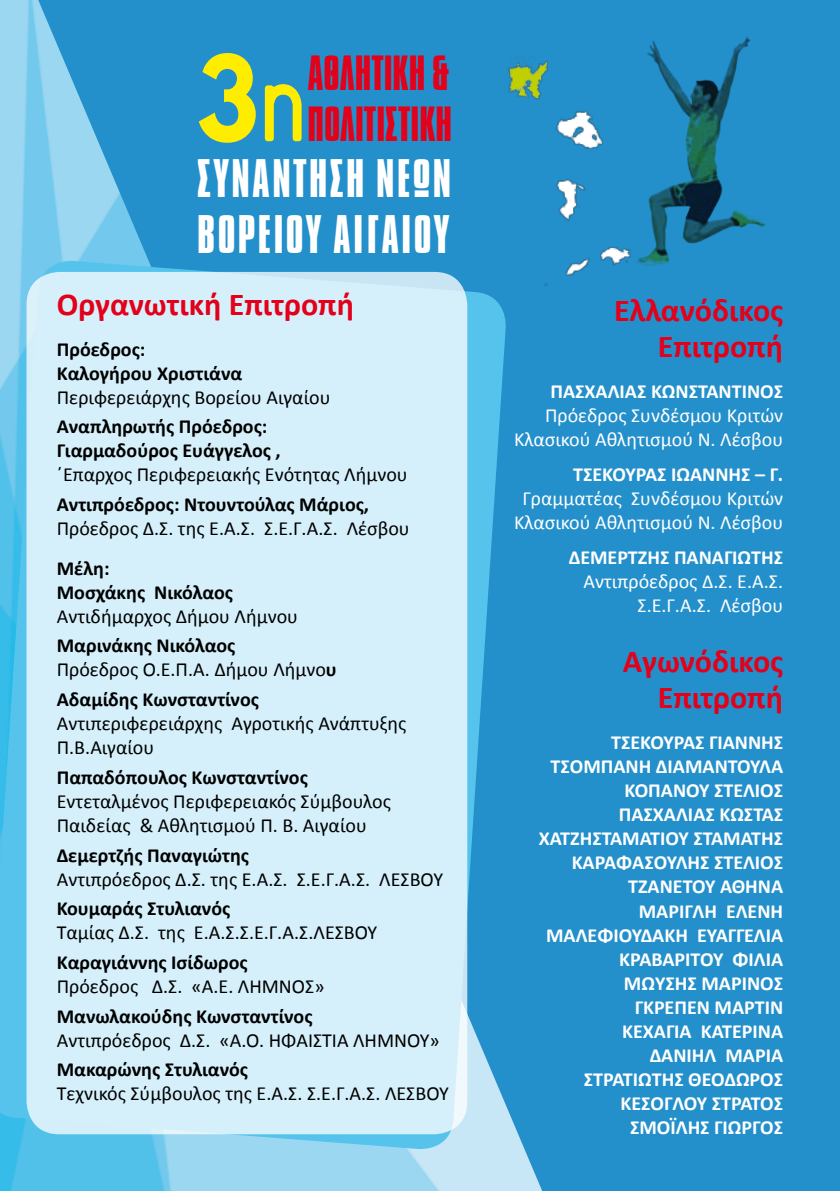
<style>
.page{position:relative;width:840px;height:1191px;background:#fff}
.page>*{position:absolute;margin:0;border:0;box-sizing:border-box;transform-origin:0 0}
.t1{font:700 105px "League Spartan";color:#ffed00;scale:.88 1}
.t2{font:46.6px/56px "Aka Acid GR Compacta";letter-spacing:.05em;color:#fff}
.t3{font:42.4px/51px "Aka Acid GR Compacta";color:#e2001a}
.t4{font:700 32px/36px "Calibri";color:#e2001a;text-align:right}
.t5{font:20px/24px "Calibri";color:#000}
.t6{font:700 20px/24px "Calibri";color:#fff;text-align:right}
.t7{font:700 20px/24px "Calibri";color:#000}
.t8{font:20px/24px "Calibri";color:#fff;text-align:right}
.s1{font-family:"Aka Acid Sci Fly";font-weight:400;font-size:124px}
.s2{font-weight:700}
</style>
<div class="page">
<div style="left:542px;top:0;width:297px;height:1191px;background:#2490cb"></div>
<img style="left:0;top:0;width:542px;height:1191px">
<svg style="left:0;top:258px;width:507px;height:893px;background:#53b7e2"></svg>
<div style="left:26px;top:272px;width:441px;height:862px;background:#d5f0fa;border-radius:33px"></div>
<img style="left:482px;top:32px;width:185px;height:268px">
<img style="left:634px;top:36px;width:130px;height:229px">
<h1 class="t1" style="left:197px;top:17px;width:127px">3<span class="s1">η</span></h1>
<h3 class="t3" style="left:307px;top:48px;width:146px">ΑΘΛΗΤΙΚΗ &amp;<br>ΠΟΛΙΤΙΣΤΙΚΗ</h3>
<h2 class="t2" style="left:197px;top:151px;width:255px">ΣΥΝΑΝΤΗΣΗ ΝΕΩΝ<br>ΒΟΡΕΙΟΥ ΑΙΓΑΙΟΥ</h2>
<h3 class="t4" style="left:57px;top:284px;width:299px">Οργανωτική Επιτροπή</h3>
<p class="t7" style="left:57px;top:336px;width:187px">Πρόεδρος:<br>Καλογήρου Χριστιάνα</p>
<p class="t5" style="left:57px;top:385px;width:275px">Περιφερειάρχης Βορείου Αιγαίου</p>
<p class="t7" style="left:57px;top:414px;width:225px">Αναπληρωτής Πρόεδρος:<br>Γιαρμαδούρος Ευάγγελος ,</p>
<p class="t5" style="left:57px;top:463px;width:352px">΄Επαρχος Περιφερειακής Ενότητας Λήμνου</p>
<p class="t7" style="left:57px;top:491px;width:313px">Αντιπρόεδρος: Ντουντούλας Μάριος,</p>
<p class="t5" style="left:57px;top:516px;width:354px">Πρόεδρος Δ.Σ. της Ε.Α.Σ. Σ.Ε.Γ.Α.Σ. Λέσβου</p>
<p class="t7" style="left:57px;top:555px;width:178px">Μέλη:<br>Μοσχάκης Νικόλαος</p>
<p class="t5" style="left:57px;top:604px;width:243px">Αντιδήμαρχος Δήμου Λήμνου</p>
<p class="t5" style="left:57px;top:634px;width:281px"><span class="s2">Μαρινάκης Νικόλαος<br></span>Πρόεδρος Ο.Ε.Π.Α. Δήμου Λήμνο<span class="s2">υ</span></p>
<p class="t7" style="left:57px;top:686px;width:203px">Αδαμίδης Κωνσταντίνος</p>
<p class="t5" style="left:57px;top:711px;width:351px">Αντιπεριφερειάρχης Αγροτικής Ανάπτυξης<br>Π.Β.Αιγαίου</p>
<p class="t7" style="left:57px;top:764px;width:252px">Παπαδόπουλος Κωνσταντίνος</p>
<p class="t5" style="left:57px;top:789px;width:335px">Εντεταλμένος Περιφερειακός Σύμβουλος<br>Παιδείας &amp; Αθλητισμού Π. Β. Αιγαίου</p>
<p class="t7" style="left:57px;top:842px;width:194px">Δεμερτζής Παναγιώτης</p>
<p class="t5" style="left:57px;top:867px;width:387px">Αντιπρόεδρος Δ.Σ. της Ε.Α.Σ. Σ.Ε.Γ.Α.Σ. ΛΕΣΒΟΥ</p>
<p class="t7" style="left:57px;top:895px;width:175px">Κουμαράς Στυλιανός</p>
<p class="t5" style="left:57px;top:920px;width:322px">Ταμίας Δ.Σ. της Ε.Α.Σ.Σ.Ε.Γ.Α.Σ.ΛΕΣΒΟΥ</p>
<p class="t7" style="left:57px;top:949px;width:192px">Καραγιάννης Ισίδωρος</p>
<p class="t5" style="left:57px;top:974px;width:269px">Πρόεδρος Δ.Σ. «Α.Ε. ΛΗΜΝΟΣ»</p>
<p class="t7" style="left:57px;top:1003px;width:257px">Μανωλακούδης Κωνσταντίνος</p>
<p class="t5" style="left:57px;top:1028px;width:384px">Αντιπρόεδρος Δ.Σ. «Α.Ο. ΗΦΑΙΣΤΙΑ ΛΗΜΝΟΥ»</p>
<p class="t7" style="left:57px;top:1056px;width:193px">Μακαρώνης Στυλιανός</p>
<p class="t5" style="left:57px;top:1081px;width:393px">Τεχνικός Σύμβουλος της Ε.Α.Σ. Σ.Ε.Γ.Α.Σ. ΛΕΣΒΟΥ</p>
<h3 class="t4" style="left:613px;top:290px;width:170px">Ελλανόδικος<br>Επιτροπή</h3>
<p class="t6" style="left:550px;top:378px;width:234px">ΠΑΣΧΑΛΙΑΣ ΚΩΝΣΤΑΝΤΙΝΟΣ</p>
<p class="t8" style="left:514px;top:403px;width:270px">Πρόεδρος Συνδέσμου Κριτών<br>Κλασικού Αθλητισμού Ν. Λέσβου</p>
<p class="t6" style="left:573px;top:461px;width:211px">ΤΣΕΚΟΥΡΑΣ ΙΩΑΝΝΗΣ – Γ.</p>
<p class="t8" style="left:514px;top:486px;width:270px;text-align:center">Γραμματέας Συνδέσμου Κριτών<br>Κλασικού Αθλητισμού Ν. Λέσβου</p>
<p class="t6" style="left:568px;top:545px;width:216px">ΔΕΜΕΡΤΖΗΣ ΠΑΝΑΓΙΩΤΗΣ</p>
<p class="t8" style="left:583px;top:570px;width:201px">Αντιπρόεδρος Δ.Σ. Ε.Α.Σ.<br>Σ.Ε.Γ.Α.Σ. Λέσβου</p>
<h3 class="t4" style="left:622px;top:642px;width:162px">Αγωνόδικος<br>Επιτροπή</h3>
<p class="t6" style="left:538px;top:730px;width:246px">ΤΣΕΚΟΥΡΑΣ ΓΙΑΝΝΗΣ<br>ΤΣΟΜΠΑΝΗ ΔΙΑΜΑΝΤΟΥΛΑ<br>ΚΟΠΑΝΟΥ ΣΤΕΛΙΟΣ<br>ΠΑΣΧΑΛΙΑΣ ΚΩΣΤΑΣ<br>ΧΑΤΖΗΣΤΑΜΑΤΙΟΥ ΣΤΑΜΑΤΗΣ<br>ΚΑΡΑΦΑΣΟΥΛΗΣ ΣΤΕΛΙΟΣ<br>ΤΖΑΝΕΤΟΥ ΑΘΗΝΑ<br>ΜΑΡΙΓΛΗ ΕΛΕΝΗ<br>ΜΑΛΕΦΙΟΥΔΑΚΗ ΕΥΑΓΓΕΛΙΑ<br>ΚΡΑΒΑΡΙΤΟΥ ΦΙΛΙΑ<br>ΜΩΥΣΗΣ ΜΑΡΙΝΟΣ<br>ΓΚΡΕΠΕΝ ΜΑΡΤΙΝ<br>ΚΕΧΑΓΙΑ ΚΑΤΕΡΙΝΑ<br>ΔΑΝΙΗΛ ΜΑΡΙΑ<br>ΣΤΡΑΤΙΩΤΗΣ ΘΕΟΔΩΡΟΣ<br>ΚΕΣΟΓΛΟΥ ΣΤΡΑΤΟΣ<br>ΣΜΟΪΛΗΣ ΓΙΩΡΓΟΣ</p>
</div>
